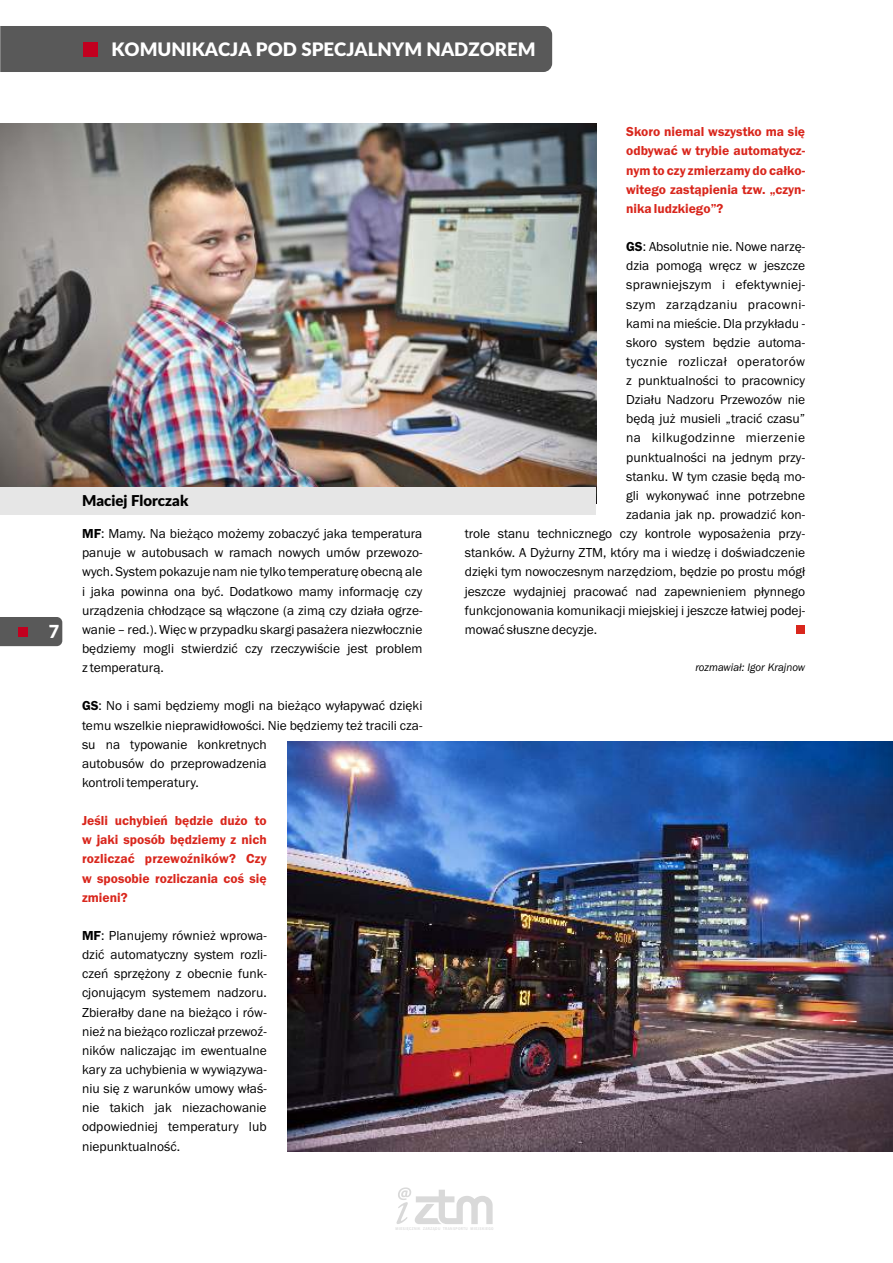
<style>
.page{position:relative;width:893px;height:1263px;background:#fff}
.page>*{position:absolute;margin:0;border:0;box-sizing:border-box;transform-origin:0 0}
.t1{font:900 18.6px "Lato";color:#fff}
.t2{font:900 18px "Lato";color:#fff}
.t3{font:900 15px "Lato";color:#000}
.t4{font:13.5px/19.2px "Franklin Gothic";color:#000;text-align:justify}
.t5{font:600 13.5px/19.2px "Franklin Gothic";color:#d9261c;text-align:justify}
.t6{font:13.5px "Franklin Gothic";letter-spacing:.03em;color:#000}
.t7{font:13.5px "Franklin Gothic";letter-spacing:.025em;color:#000}
.t8{font:13.5px "Franklin Gothic";letter-spacing:.035em;color:#000}
.t9{font:italic 11.25px "Franklin Gothic";color:#000;scale:.96 1}
.t10{font:500 condensed 4.2px "Franklin Gothic";letter-spacing:.1em;color:#d9d9d9}
.s1{font-weight:600}
</style>
<div class="page">
<div style="left:0;top:617px;width:62px;height:29px;background:#595959"></div>
<div style="left:18px;top:627px;width:10px;height:9px;background:#c2001f"></div>
<svg style="left:396px;top:1187px;width:97px;height:37px"></svg>
<img style="left:0;top:124px;width:596px;height:363px">
<div style="left:0;top:26px;width:552px;height:46px;background:#595959"></div>
<div style="left:83px;top:42px;width:15px;height:14px;background:#c2001f"></div>
<img style="left:288px;top:741px;width:605px;height:410px">
<div style="left:0;top:487px;width:596px;height:28px;background:#e6e6e6"></div>
<div style="left:796px;top:626px;width:8px;height:8px;background:#d9261c"></div>
<h1 class="t1" style="left:111px;top:41px;width:426px">KOMUNIKACJA POD SPECJALNYM NADZOREM</h1>
<h2 class="t2" style="left:49px;top:624px;width:12px">7</h2>
<p class="t3" style="left:82px;top:493px;width:108px">Maciej Florczak</p>
<p class="t4" style="left:82px;top:525px;width:342px"><span class="s1">MF</span>: Mamy. Na bieżąco możemy zobaczyć jaka temperatura panuje w autobusach w ramach nowych umów przewozo&shy;wych. System pokazuje nam nie tylko temperaturę obecną ale i jaka powinna ona być. Dodatkowo mamy informację czy urządzenia chłodzące są włączone (a zimą czy działa ogrze&shy;wanie – red.). Więc w przypadku skargi pasażera niezwłocznie będziemy mogli stwierdzić czy rzeczywiście jest problem z temperaturą.</p>
<p class="t4" style="left:82px;top:697px;width:342px;text-align:left"><span class="s1">GS</span>: No i sami będziemy mogli na bieżąco wyłapywać dzięki temu wszelkie nieprawidłowości. Nie będziemy też tracili cza&shy;su na typowanie konkretnych<br>autobusów do przeprowadzenia<br>kontroli temperatury.</p>
<p class="t5" style="left:82px;top:812px;width:186px">Jeśli uchybień będzie dużo to w jaki sposób będziemy z nich rozliczać przewoźników? Czy w sposobie rozliczania coś się zmieni?</p>
<p class="t4" style="left:82px;top:927px;width:186px"><span class="s1">MF</span>: Planujemy również wprowa&shy;dzić automatyczny system rozli&shy;czeń sprzężony z obecnie funk&shy;cjonującym systemem nadzoru.<br>Zbierałby dane na bieżąco i rów&shy;nież na bieżąco rozliczał przewoź&shy;ników naliczając im ewentualne kary za uchybienia w wywiązywa&shy;niu się z warunków umowy właś&shy;nie takich jak niezachowanie odpowiedniej temperatury lub niepunktualność.</p>
<p class="t5" style="left:626px;top:123px;width:180px">Skoro niemal wszystko ma się odbywać w trybie automatycz&shy;nym to czy zmierzamy do całko&shy;witego zastąpienia tzw. „czyn&shy;nika ludzkiego”?</p>
<p class="t4" style="left:626px;top:238px;width:180px"><span class="s1">GS</span>: Absolutnie nie. Nowe narzę-</p>
<p class="t4" style="left:626px;top:257px;width:180px">dzia pomogą wręcz w jeszcze</p>
<p class="t4" style="left:626px;top:276px;width:180px">sprawniejszym i efektywniej-</p>
<p class="t7" style="left:626px;top:299px;width:180px">szym zarządzaniu pracowni-</p>
<p class="t4" style="left:626px;top:315px;width:180px">kami na mieście. Dla przykładu -</p>
<p class="t4" style="left:626px;top:334px;width:180px">skoro system będzie automa-</p>
<p class="t6" style="left:626px;top:356px;width:180px">tycznie rozliczał operatorów</p>
<p class="t4" style="left:626px;top:372px;width:180px">z punktualności to pracownicy</p>
<p class="t4" style="left:626px;top:391px;width:180px">Działu Nadzoru Przewozów nie</p>
<p class="t4" style="left:626px;top:410px;width:180px">będą już musieli „tracić czasu”</p>
<p class="t8" style="left:626px;top:433px;width:180px">na kilkugodzinne mierzenie</p>
<p class="t4" style="left:626px;top:449px;width:180px">punktualności na jednym przy-</p>
<p class="t4" style="left:626px;top:468px;width:180px">stanku. W tym czasie będą mo-</p>
<p class="t4" style="left:626px;top:487px;width:180px">gli wykonywać inne potrzebne</p>
<p class="t4" style="left:626px;top:506px;width:180px">zadania jak np. prowadzić kon-</p>
<p class="t4" style="left:465px;top:525px;width:342px">trole stanu technicznego czy kontrole wyposażenia przy-</p>
<p class="t4" style="left:465px;top:544px;width:342px">stanków. A Dyżurny ZTM, który ma i wiedzę i doświadczenie</p>
<p class="t4" style="left:465px;top:563px;width:342px">dzięki tym nowoczesnym narzędziom, będzie po prostu mógł</p>
<p class="t4" style="left:465px;top:582px;width:342px">jeszcze wydajniej pracować nad zapewnieniem płynnego</p>
<p class="t4" style="left:465px;top:602px;width:342px">funkcjonowania komunikacji miejskiej i jeszcze łatwiej podej-</p>
<p class="t4" style="left:465px;top:621px;width:134px">mować słuszne decyzje.</p>
<p class="t9" style="left:695px;top:663px;width:116px">rozmawiał: Igor Krajnow</p>
<p class="t10" style="left:396px;top:1227px;width:100px">MIESIĘCZNIK ZARZĄDU TRANSPORTU MIEJSKIEGO</p>
</div>
